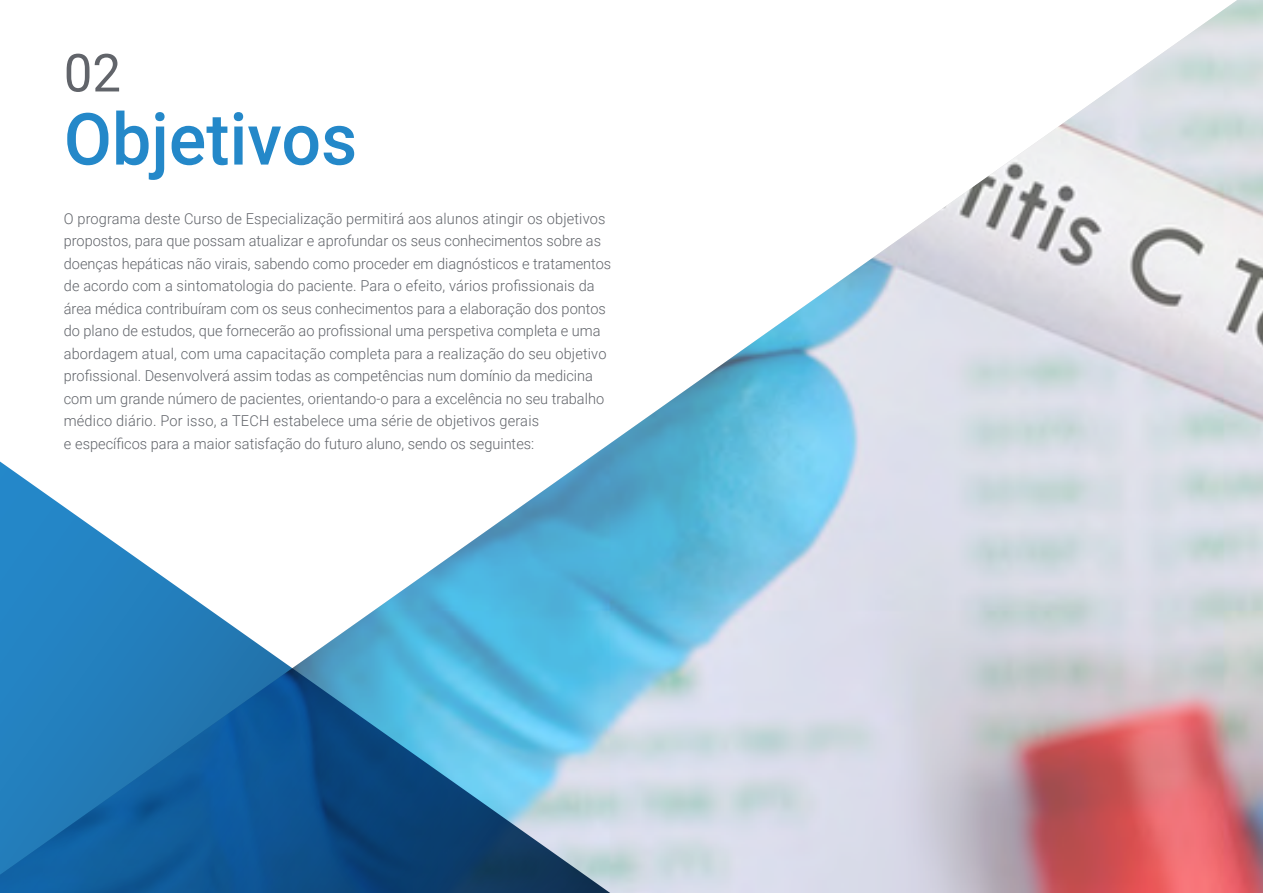
<style>
.page{position:relative;width:1263px;height:893px;background:#fff}
.page>*{position:absolute;margin:0;border:0;box-sizing:border-box;transform-origin:0 0}
.t1{font:500 72px "Roboto";color:#2488c9}
.t2{font:52.5px "Roboto";color:#61646a}
.t3{font:300 15px/22.5px "Roboto";color:#61646a}
</style>
<div class="page">
<img style="left:606px;top:0;width:657px;height:893px">
<svg style="left:0;top:446px;width:640px;height:447px"></svg>
<h2 class="t2" style="left:64px;top:36px;width:59px">02</h2>
<h1 class="t1" style="left:64px;top:89px;width:295px">Objetivos</h1>
<p class="t3" style="left:64px;top:207px;width:549px">O programa deste Curso de Especialização permitirá aos alunos atingir os objetivos propostos, para que possam atualizar e aprofundar os seus conhecimentos sobre as doenças hepáticas não virais, sabendo como proceder em diagnósticos e tratamentos de acordo com a sintomatologia do paciente. Para o efeito, vários profissionais da área médica contribuíram com os seus conhecimentos para a elaboração dos pontos do plano de estudos, que fornecerão ao profissional uma perspetiva completa e uma abordagem atual, com uma capacitação completa para a realização do seu objetivo profissional. Desenvolverá assim todas as competências num domínio da medicina com um grande número de pacientes, orientando-o para a excelência no seu trabalho médico diário. Por isso, a TECH estabelece uma série de objetivos gerais<br>e específicos para a maior satisfação do futuro aluno, sendo os seguintes:</p>
</div>
